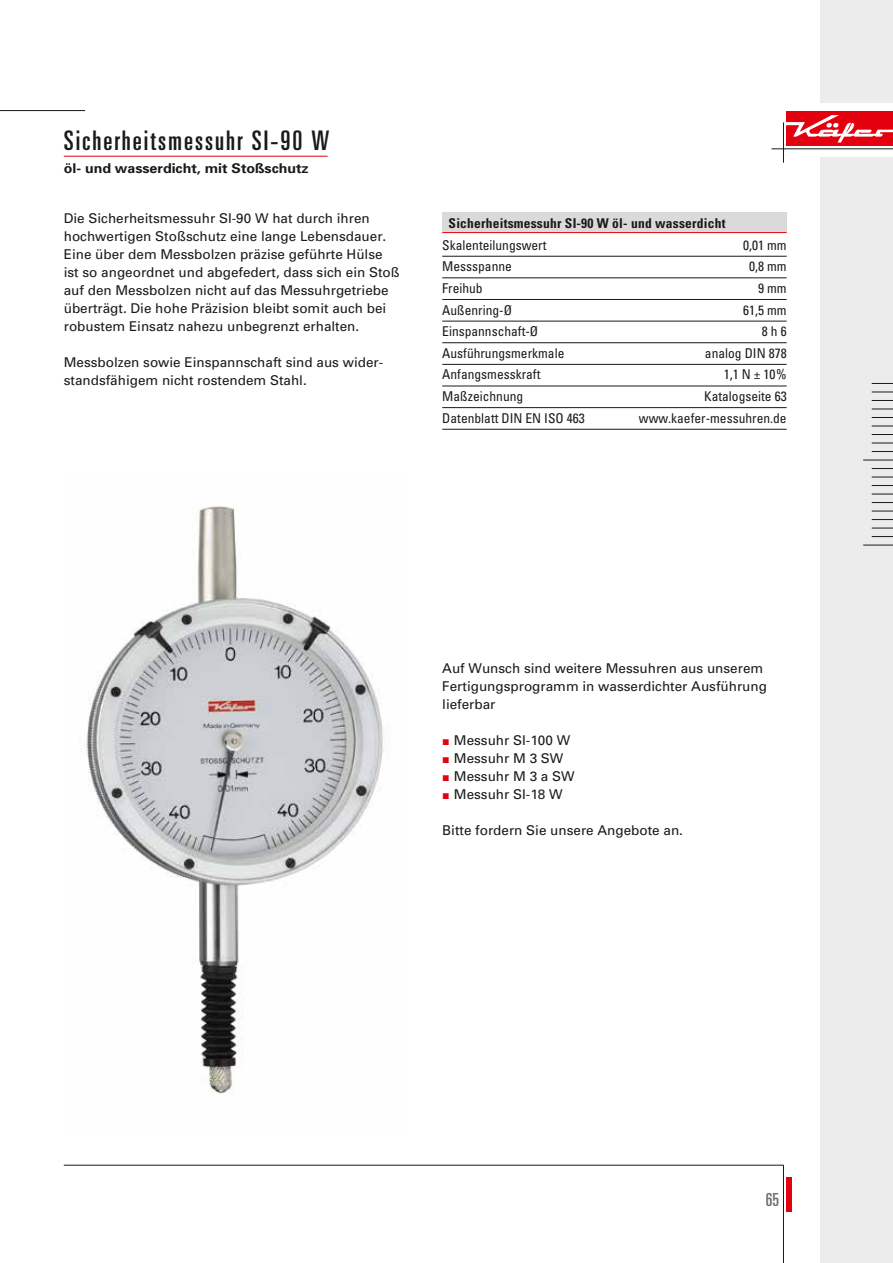
<style>
.page{position:relative;width:893px;height:1263px;background:#fff}
.page>*{position:absolute;margin:0;border:0;box-sizing:border-box;transform-origin:0 0}
.t1{font:ultra-condensed 27px "Univers";letter-spacing:.075em;color:#1a1a18}
.t2{font:ultra-condensed 18px "Univers";color:#6f6f6e}
.t3{font:13.5px/18px "Univers";color:#1a1a18}
.t4{font:condensed 13.5px "Univers";color:#1a1a18}
.t5{font:700 condensed 13.5px "Univers";letter-spacing:.015em;color:#1a1a18}
.t6{font:700 13.5px "Univers";color:#1a1a18;scale:1.05 1}
.s1{font-family:"European Pi Three";color:#e3000f}
</style>
<div class="page">
<div style="left:821px;top:0;width:72px;height:102px;background:#ececed"></div>
<div style="left:821px;top:157px;width:72px;height:1106px;background:#ececed"></div>
<div style="left:787px;top:112px;width:106px;height:34px;background:#e3000f"></div>
<svg style="left:787px;top:115px;width:106px;height:28px"></svg>
<div style="left:787px;top:1178px;width:5px;height:34px;background:#e3000f"></div>
<hr style="left:783px;top:122px;width:1px;height:41px;background:#1a1a18">
<hr style="left:783px;top:1165px;width:1px;height:98px;background:#1a1a18">
<hr style="left:771px;top:149px;width:122px;height:1px;background:#1a1a18">
<hr style="left:0;top:110px;width:85px;height:1px;background:#1a1a18">
<svg style="left:872px;top:383px;width:21px;height:1px"></svg>
<svg style="left:872px;top:392px;width:21px;height:1px"></svg>
<svg style="left:872px;top:400px;width:21px;height:1px"></svg>
<svg style="left:872px;top:409px;width:21px;height:1px"></svg>
<svg style="left:872px;top:417px;width:21px;height:1px"></svg>
<svg style="left:872px;top:426px;width:21px;height:1px"></svg>
<svg style="left:872px;top:434px;width:21px;height:1px"></svg>
<svg style="left:872px;top:443px;width:21px;height:1px"></svg>
<svg style="left:872px;top:451px;width:21px;height:1px"></svg>
<svg style="left:872px;top:468px;width:21px;height:1px"></svg>
<svg style="left:872px;top:477px;width:21px;height:1px"></svg>
<svg style="left:872px;top:485px;width:21px;height:1px"></svg>
<svg style="left:872px;top:494px;width:21px;height:1px"></svg>
<svg style="left:872px;top:502px;width:21px;height:1px"></svg>
<svg style="left:872px;top:511px;width:21px;height:1px"></svg>
<svg style="left:872px;top:519px;width:21px;height:1px"></svg>
<svg style="left:872px;top:528px;width:21px;height:1px"></svg>
<svg style="left:872px;top:536px;width:21px;height:1px"></svg>
<hr style="left:863px;top:545px;width:30px;height:1px;background:#1a1a18">
<hr style="left:863px;top:460px;width:30px;height:1px;background:#1a1a18">
<hr style="left:64px;top:1165px;width:720px;height:1px;background:#1a1a18">
<hr style="left:64px;top:156px;width:264px;height:1px;background:#e3000f">
<img style="left:86px;top:506px;width:298px;height:588px">
<div style="left:442px;top:213px;width:345px;height:19px;background:#dadada"></div>
<hr style="left:442px;top:232px;width:345px;height:1px;background:#e3000f">
<hr style="left:442px;top:256px;width:345px;height:1px;background:#1a1a18">
<hr style="left:442px;top:278px;width:345px;height:1px;background:#1a1a18">
<hr style="left:442px;top:299px;width:345px;height:1px;background:#1a1a18">
<hr style="left:442px;top:321px;width:345px;height:1px;background:#1a1a18">
<hr style="left:442px;top:342px;width:345px;height:1px;background:#1a1a18">
<hr style="left:442px;top:364px;width:345px;height:1px;background:#1a1a18">
<hr style="left:442px;top:386px;width:345px;height:1px;background:#1a1a18">
<hr style="left:442px;top:407px;width:345px;height:1px;background:#1a1a18">
<hr style="left:442px;top:429px;width:345px;height:1px;background:#1a1a18">
<h1 class="t1" style="left:64px;top:125px;width:267px">Sicherheitsmessuhr SI-90 W</h1>
<p class="t6" style="left:64px;top:160px;width:235px">öl- und wasserdicht, mit Stoßschutz</p>
<p class="t3" style="left:64px;top:209px;width:338px">Die Sicherheitsmessuhr SI-90 W hat durch ihren hochwertigen Stoßschutz eine lange Lebensdauer.<br>Eine über dem Messbolzen präzise geführte Hülse ist so angeordnet und abgefedert, dass sich ein Stoß auf den Messbolzen nicht auf das Messuhrgetriebe überträgt. Die hohe Präzision bleibt somit auch bei robustem Einsatz nahezu unbegrenzt erhalten.</p>
<p class="t3" style="left:64px;top:353px;width:321px">Messbolzen sowie Einspannschaft sind aus wider&shy;standsfähigem nicht rostendem Stahl.</p>
<p class="t5" style="left:449px;top:215px;width:278px">Sicherheitsmessuhr SI-90 W öl- und wasserdicht</p>
<p class="t4" style="left:442px;top:236px;width:106px">Skalenteilungswert</p>
<p class="t4" style="left:743px;top:236px;width:45px">0,01 mm</p>
<p class="t4" style="left:442px;top:258px;width:71px">Messspanne</p>
<p class="t4" style="left:749px;top:258px;width:39px">0,8 mm</p>
<p class="t4" style="left:442px;top:280px;width:42px">Freihub</p>
<p class="t4" style="left:758px;top:280px;width:30px">9 mm</p>
<p class="t4" style="left:442px;top:301px;width:71px">Außenring-Ø</p>
<p class="t4" style="left:743px;top:301px;width:45px">61,5 mm</p>
<p class="t4" style="left:442px;top:323px;width:97px">Einspannschaft-Ø</p>
<p class="t4" style="left:762px;top:323px;width:26px">8 h 6</p>
<p class="t4" style="left:442px;top:344px;width:124px">Ausführungsmerkmale</p>
<p class="t4" style="left:705px;top:344px;width:83px">analog DIN 878</p>
<p class="t4" style="left:442px;top:366px;width:100px">Anfangsmesskraft</p>
<p class="t4" style="left:724px;top:366px;width:64px">1,1 N ± 10%</p>
<p class="t4" style="left:442px;top:388px;width:82px">Maßzeichnung</p>
<p class="t4" style="left:704px;top:388px;width:84px">Katalogseite 63</p>
<p class="t4" style="left:442px;top:409px;width:144px">Datenblatt DIN EN ISO 463</p>
<p class="t4" style="left:639px;top:409px;width:149px">www.kaefer-messuhren.de</p>
<p class="t3" style="left:442px;top:659px;width:326px">Auf Wunsch sind weitere Messuhren aus unserem<br>Fertigungsprogramm in wasserdichter Ausführung lieferbar</p>
<p class="t3" style="left:442px;top:731px;width:134px"><span class="s1">J</span> Messuhr SI-100 W<br><span class="s1">J</span> Messuhr M 3 SW<br><span class="s1">J</span> Messuhr M 3 a SW<br><span class="s1">J</span> Messuhr SI-18 W</p>
<p class="t3" style="left:442px;top:821px;width:242px">Bitte fordern Sie unsere Angebote an.</p>
<h2 class="t2" style="left:766px;top:1189px;width:15px">65</h2>
</div>
